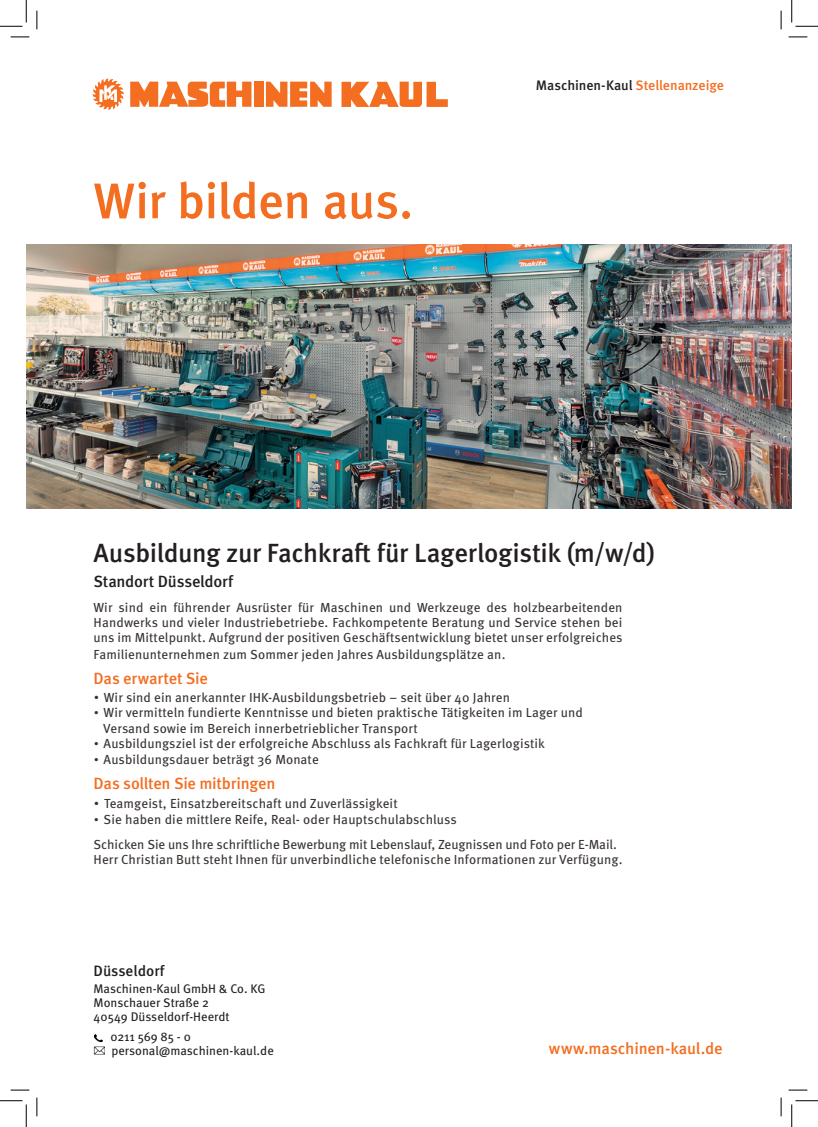
<style>
.page{position:relative;width:818px;height:1127px;background:#fff}
.page>*{position:absolute;margin:0;border:0;box-sizing:border-box;transform-origin:0 0}
.t1{font:500 50px "Meta OT";letter-spacing:-.02em;color:#f36e21}
.t2{font:500 26.25px "Meta OT";letter-spacing:-.015em;color:#231f20}
.t3{font:500 16.25px "Meta OT";letter-spacing:-.015em;color:#f36e21}
.t4{font:500 16.25px "Meta OT";letter-spacing:-.015em;color:#231f20}
.t5{font:500 15px "Meta OT";color:#231f20}
.t6{font:500 13.75px "Meta OT";letter-spacing:-.005em;color:#231f20}
.t7{font:13.12px/15px "Meta OT";letter-spacing:.01em;color:#383331;text-align:justify}
.t8{font:12.5px "Meta OT";color:#231f20}
.s1{color:#f36e21}
.s2{font-family:"Poppins";font-size:13.75px}
.s3{font-family:"Poppins"}
</style>
<div class="page">
<svg style="left:92px;top:78px;width:32px;height:32px"></svg>
<div style="left:254px;top:82px;width:9px;height:25px;background:#f36e21"></div>
<svg style="left:266px;top:82px;width:66px;height:25px"></svg>
<svg style="left:341px;top:82px;width:107px;height:25px"></svg>
<svg style="left:130px;top:82px;width:121px;height:25px"></svg>
<svg style="left:94px;top:1034px;width:11px;height:20px"></svg>
<img style="left:26px;top:244px;width:766px;height:264px">
<svg style="left:11px;top:36px;width:18px;height:2px"></svg>
<svg style="left:788px;top:36px;width:19px;height:2px"></svg>
<svg style="left:11px;top:1089px;width:18px;height:1px"></svg>
<svg style="left:788px;top:1089px;width:19px;height:1px"></svg>
<svg style="left:36px;top:11px;width:2px;height:18px"></svg>
<svg style="left:36px;top:1097px;width:2px;height:18px"></svg>
<svg style="left:780px;top:11px;width:2px;height:18px"></svg>
<svg style="left:780px;top:1097px;width:2px;height:18px"></svg>
<svg style="left:0;top:0;width:27px;height:27px"></svg>
<svg style="left:0;top:1100px;width:27px;height:26px"></svg>
<svg style="left:791px;top:0;width:27px;height:27px"></svg>
<svg style="left:791px;top:1100px;width:27px;height:26px"></svg>
<p class="t1" style="left:94px;top:170px;width:321px">Wir bilden aus.</p>
<p class="t6" style="left:536px;top:76px;width:190px">Maschinen-Kaul <span class="s1">Stellenanzeige</span></p>
<p class="t2" style="left:94px;top:536px;width:563px">Ausbildung zur Fachkraft für Lagerlogistik (m/w/d)</p>
<p class="t4" style="left:94px;top:571px;width:141px">Standort Düsseldorf</p>
<p class="t7" style="left:94px;top:600px;width:530px">Wir sind ein führender Ausrüster für Maschinen und Werkzeuge des holzbearbeitenden Handwerks und vieler Industriebetriebe. Fachkompetente Beratung und Service stehen bei uns im Mittelpunkt. Aufgrund der positiven Geschäftsentwicklung bietet unser erfolgreiches</p>
<p class="t7" style="left:94px;top:646px;width:413px">Familienunternehmen zum Sommer jeden Jahres Ausbildungsplätze an.</p>
<p class="t3" style="left:94px;top:667px;width:116px">Das erwartet Sie</p>
<p class="t7" style="left:94px;top:690px;width:418px"><span class="s2">•</span> Wir sind ein anerkannter IHK-Ausbildungsbetrieb – seit über 40 Jahren</p>
<p class="t7" style="left:103px;top:705px;width:481px;text-indent:-10px"><span class="s3">•</span> Wir vermitteln fundierte Kenntnisse und bieten praktische Tätigkeiten im Lager und<br>Versand sowie im Bereich innerbetrieblicher Transport</p>
<p class="t7" style="left:94px;top:735px;width:453px"><span class="s3">•</span> Ausbildungsziel ist der erfolgreiche Abschluss als Fachkraft für Lagerlogistik</p>
<p class="t7" style="left:94px;top:751px;width:227px"><span class="s3">•</span> Ausbildungsdauer beträgt 36 Monate</p>
<p class="t3" style="left:94px;top:772px;width:183px">Das sollten Sie mitbringen</p>
<p class="t7" style="left:94px;top:795px;width:306px"><span class="s2">•</span> Teamgeist, Einsatzbereitschaft und Zuverlässigkeit</p>
<p class="t7" style="left:94px;top:811px;width:365px"><span class="s3">•</span> Sie haben die mittlere Reife, Real- oder Hauptschulabschluss</p>
<p class="t7" style="left:94px;top:836px;width:525px">Schicken Sie uns Ihre schriftliche Bewerbung mit Lebenslauf, Zeugnissen und Foto per E-Mail.</p>
<p class="t7" style="left:94px;top:851px;width:530px">Herr Christian Butt steht Ihnen für unverbindliche telefonische Informationen zur Verfügung.</p>
<p class="t5" style="left:94px;top:961px;width:72px">Düsseldorf</p>
<p class="t8" style="left:94px;top:981px;width:173px">Maschinen-Kaul GmbH &amp; Co. KG</p>
<p class="t8" style="left:94px;top:995px;width:117px">Monschauer Straße 2</p>
<p class="t8" style="left:94px;top:1008px;width:138px">40549 Düsseldorf-Heerdt</p>
<p class="t8" style="left:110px;top:1028px;width:82px">0211 569 85 - 0</p>
<p class="t8" style="left:111px;top:1042px;width:164px">personal@maschinen-kaul.de</p>
<p class="t3" style="left:549px;top:1037px;width:175px">www.maschinen-kaul.de</p>
</div>
